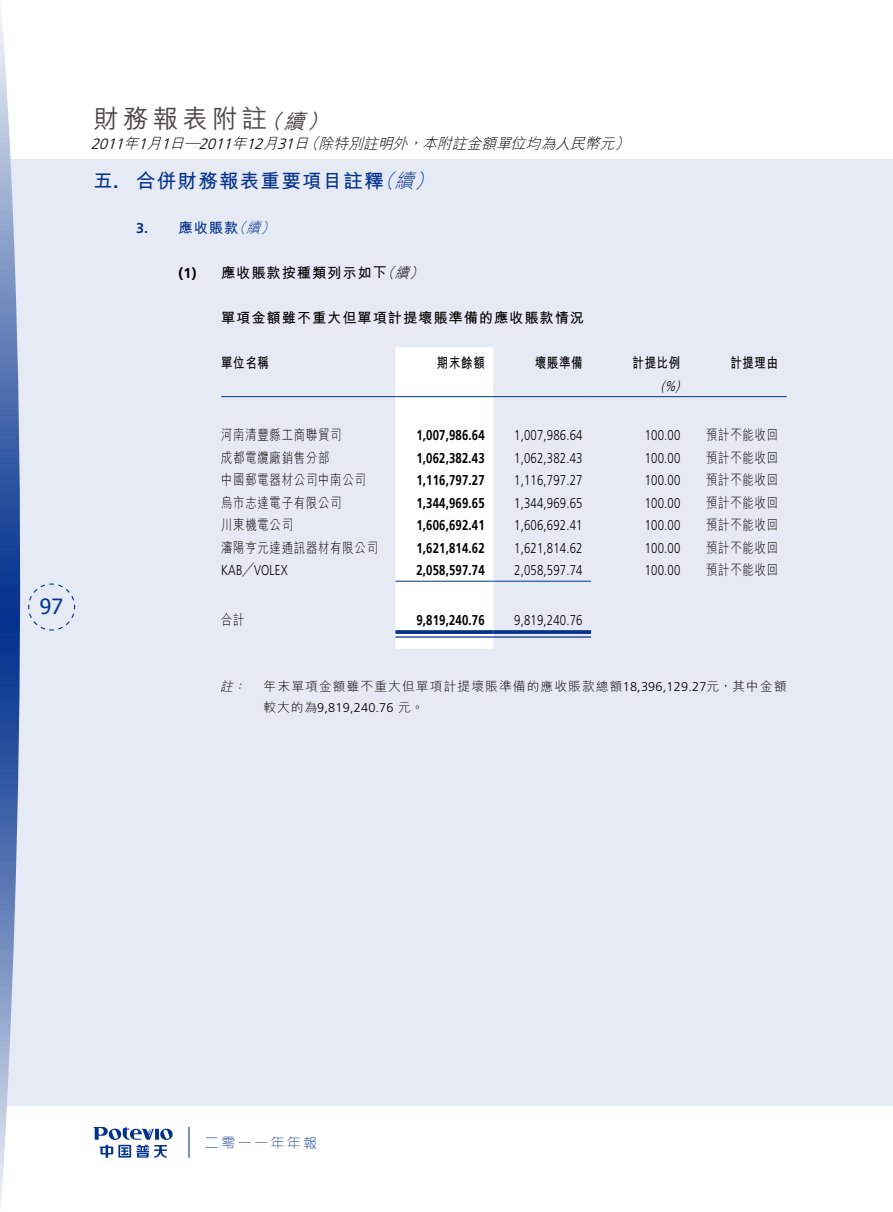
<style>
.page{position:relative;width:893px;height:1212px;background:#fff}
.page>*{position:absolute;margin:0;border:0;box-sizing:border-box;transform-origin:0 0}
.t1{font:500 25.5px "M Hei HK";letter-spacing:.165em;color:#4c4948}
.t2{font:italic 500 21px "M Hei HK";color:#4c4948}
.t3{font:21px "Tahoma";color:#03328d}
.Subhead_1{font:700 19.5px "M Hei HK";letter-spacing:.065em;color:#03328d}
.Subhead_1-2{font:italic 300 19.5px "M Hei HK";color:#03328d}
.t4{font:italic 300 15px "M Hei HK";color:#000}
.t5{font:italic 300 15px "Frutiger LT Std";color:#000}
.Body_Text{font:300 14.25px "Frutiger LT Std";letter-spacing:.015em;color:#000;scale:.8 1}
.Body_Text-2{font:300 14.25px "M Hei HK";letter-spacing:.065em;color:#000;scale:.8 1}
.Body_Text-3{font:700 14.25px "Frutiger LT Std";letter-spacing:.015em;color:#000;scale:.8 1}
.Body_Text-4{font:700 14.25px "M Hei HK";letter-spacing:.065em;color:#000}
.Body_Text-5{font:700 14.25px "M Hei HK";letter-spacing:.065em;color:#000;scale:.8 1}
.Subhead_3{font:700 14.25px "M Hei HK";letter-spacing:.065em;color:#000}
.Subhead_2{font:700 14.25px "M Hei HK";color:#03328d}
.Subhead_2-2{font:italic 300 14.25px "M Hei HK";color:#03328d}
.Subhead_3-2{font:italic 300 14.25px "M Hei HK";color:#000}
.Subhead_3-3{font:700 14.25px "Frutiger LT Std";color:#000}
.Body_Text-6{font:italic 300 14.25px "Frutiger LT Std";color:#000;scale:.8 1}
.Subhead_2-3{font:700 14.25px "Frutiger LT Std";color:#03328d}
.t6{font:300 13.5px "M Yuen HK";letter-spacing:.215em;color:#03328d}
.Notes{font:300 12.75px "M Hei HK";letter-spacing:.085em;color:#000}
.Notes-2{font:300 12.75px "Frutiger LT Std";letter-spacing:.015em;color:#000}
.Notes-3{font:italic 300 12.75px "M Hei HK";color:#000}
.s1{font-family:"M Hei HK"}
.s2{font-family:"Frutiger LT Std"}
</style>
<div class="page">
<div style="left:0;top:159px;width:893px;height:947px;background:#e6eaf4"></div>
<svg style="left:49px;top:583px;width:27px;height:48px"></svg>
<svg style="left:94px;top:1127px;width:79px;height:31px"></svg>
<hr style="left:188px;top:1127px;width:2px;height:31px;background:#03328d">
<svg style="left:0;top:12px;width:45px;height:1199px"></svg>
<svg style="left:395px;top:347px;width:98px;height:302px;background:#fdfdfe"></svg>
<hr style="left:221px;top:396px;width:174px;height:1px;background:#03328d">
<hr style="left:395px;top:396px;width:98px;height:1px;background:#03328d">
<hr style="left:493px;top:396px;width:98px;height:1px;background:#03328d">
<hr style="left:591px;top:396px;width:98px;height:1px;background:#03328d">
<hr style="left:689px;top:396px;width:98px;height:1px;background:#03328d">
<hr style="left:395px;top:581px;width:98px;height:1px;background:#03328d">
<hr style="left:493px;top:581px;width:98px;height:1px;background:#03328d">
<svg style="left:395px;top:630px;width:98px;height:4px"></svg>
<hr style="left:395px;top:636px;width:98px;height:2px;background:#03328d">
<svg style="left:493px;top:630px;width:98px;height:4px"></svg>
<hr style="left:493px;top:636px;width:98px;height:2px;background:#03328d">
<h2 class="t3" style="left:40px;top:592px;width:24px">97</h2>
<h1 class="t1" style="left:94px;top:100px;width:175px">財務報表附註</h1>
<h2 class="t2" style="left:260px;top:106px;width:30px">（</h2>
<h2 class="t2" style="left:307px;top:106px;width:30px">(</h2>
<h2 class="t2" style="left:284px;top:106px;width:30px">續</h2>
<p class="t5" style="left:277px;top:135px;width:47px">31 <span class="s1">（</span></p>
<p class="t4" style="left:614px;top:136px;width:20px">(</p>
<p class="t4" style="left:422px;top:136px;width:198px">本附註金額單位均為人民幣元</p>
<p class="t4" style="left:123px;top:136px;width:20px">年</p>
<p class="t4" style="left:231px;top:136px;width:20px">年</p>
<p class="t4" style="left:293px;top:136px;width:120px">日除特別註明外</p>
<p class="t4" style="left:138px;top:136px;width:29px">月<span class="s2">1</span></p>
<p class="t4" style="left:262px;top:136px;width:20px">月</p>
<p class="t4" style="left:161px;top:136px;width:29px">日<span class="s2">1</span></p>
<p class="t5" style="left:91px;top:135px;width:39px">2011</p>
<p class="t5" style="left:199px;top:135px;width:39px">2011</p>
<p class="t5" style="left:246px;top:135px;width:23px">12</p>
<p class="t4" style="left:407px;top:136px;width:20px">，</p>
<p class="t4" style="left:184px;top:136px;width:20px">—</p>
<p class="Subhead_1" style="left:94px;top:166px;width:27px">五<span class="s2">.</span></p>
<p class="Subhead_1" style="left:136px;top:166px;width:249px">合併財務報表重要項目註釋</p>
<p class="Subhead_1-2" style="left:394px;top:170px;width:26px">續</p>
<p class="Subhead_1-2" style="left:375px;top:170px;width:26px">（</p>
<p class="Subhead_1-2" style="left:414px;top:170px;width:26px">(</p>
<p class="Subhead_2-3" style="left:136px;top:220px;width:14px">3.</p>
<p class="Subhead_2-2" style="left:246px;top:221px;width:20px">續</p>
<p class="Subhead_2-2" style="left:232px;top:221px;width:20px">（</p>
<p class="Subhead_2-2" style="left:261px;top:221px;width:20px">(</p>
<p class="Subhead_2" style="left:179px;top:218px;width:61px">應收賬款</p>
<p class="Subhead_3-3" style="left:179px;top:265px;width:19px">)1(</p>
<p class="Subhead_3-2" style="left:395px;top:266px;width:20px">續</p>
<p class="Subhead_3-2" style="left:380px;top:266px;width:20px">（</p>
<p class="Subhead_3-2" style="left:409px;top:266px;width:20px">(</p>
<p class="Subhead_3" style="left:221px;top:263px;width:167px">應收賬款按種類列示如下</p>
<p class="Body_Text-4" style="left:221px;top:308px;width:364px">單項金額雖不重大但單項計提壞賬準備的應收賬款情況</p>
<p class="Body_Text-5" style="left:221px;top:353px;width:61px">單位名稱</p>
<p class="Body_Text-5" style="left:437px;top:353px;width:61px">期末餘額</p>
<p class="Body_Text-5" style="left:535px;top:353px;width:61px">壞賬準備</p>
<p class="Body_Text-2" style="left:221px;top:428px;width:152px">河南清豐縣工商聯貿司</p>
<p class="Body_Text-3" style="left:416px;top:427px;width:87px">1,007,986.64</p>
<p class="Body_Text" style="left:514px;top:427px;width:87px">1,007,986.64</p>
<p class="Body_Text-2" style="left:221px;top:450px;width:137px">成都電纜廠銷售分部</p>
<p class="Body_Text-3" style="left:416px;top:449px;width:87px">1,062,382.43</p>
<p class="Body_Text" style="left:514px;top:450px;width:87px">1,062,382.43</p>
<p class="Body_Text-2" style="left:221px;top:473px;width:183px">中國郵電器材公司中南公司</p>
<p class="Body_Text-3" style="left:416px;top:472px;width:87px">1,116,797.27</p>
<p class="Body_Text" style="left:514px;top:472px;width:87px">1,116,797.27</p>
<p class="Body_Text-2" style="left:221px;top:495px;width:152px">烏市志達電子有限公司</p>
<p class="Body_Text-3" style="left:416px;top:494px;width:87px">1,344,969.65</p>
<p class="Body_Text" style="left:514px;top:495px;width:87px">1,344,969.65</p>
<p class="Body_Text-2" style="left:221px;top:518px;width:92px">川東機電公司</p>
<p class="Body_Text-3" style="left:416px;top:517px;width:87px">1,606,692.41</p>
<p class="Body_Text" style="left:514px;top:517px;width:87px">1,606,692.41</p>
<p class="Body_Text-2" style="left:221px;top:540px;width:198px">瀋陽亨元達通訊器材有限公司</p>
<p class="Body_Text-3" style="left:416px;top:539px;width:87px">1,621,814.62</p>
<p class="Body_Text" style="left:514px;top:540px;width:87px">1,621,814.62</p>
<p class="Body_Text" style="left:221px;top:562px;width:85px">KAB<span class="s1">╱</span>VOLEX</p>
<p class="Body_Text-3" style="left:416px;top:562px;width:87px">2,058,597.74</p>
<p class="Body_Text" style="left:514px;top:562px;width:87px">2,058,597.74</p>
<p class="Body_Text-2" style="left:221px;top:612px;width:31px">合計</p>
<p class="Body_Text-3" style="left:416px;top:611px;width:87px">9,819,240.76</p>
<p class="Body_Text" style="left:514px;top:612px;width:87px">9,819,240.76</p>
<p class="Body_Text-5" style="left:633px;top:353px;width:61px">計提比例</p>
<p class="Body_Text-5" style="left:730px;top:353px;width:61px">計提理由</p>
<p class="Body_Text-6" style="left:661px;top:378px;width:25px">%)</p>
<p class="Body_Text-6" style="left:676px;top:378px;width:11px">(</p>
<p class="Body_Text" style="left:645px;top:427px;width:46px">100.00</p>
<p class="Body_Text-2" style="left:706px;top:428px;width:92px">預計不能收回</p>
<p class="Body_Text" style="left:645px;top:450px;width:46px">100.00</p>
<p class="Body_Text-2" style="left:706px;top:450px;width:92px">預計不能收回</p>
<p class="Body_Text" style="left:645px;top:472px;width:46px">100.00</p>
<p class="Body_Text-2" style="left:706px;top:473px;width:92px">預計不能收回</p>
<p class="Body_Text" style="left:645px;top:495px;width:46px">100.00</p>
<p class="Body_Text-2" style="left:706px;top:495px;width:92px">預計不能收回</p>
<p class="Body_Text" style="left:645px;top:517px;width:46px">100.00</p>
<p class="Body_Text-2" style="left:706px;top:518px;width:92px">預計不能收回</p>
<p class="Body_Text" style="left:645px;top:540px;width:46px">100.00</p>
<p class="Body_Text-2" style="left:706px;top:540px;width:92px">預計不能收回</p>
<p class="Body_Text" style="left:645px;top:562px;width:46px">100.00</p>
<p class="Body_Text-2" style="left:706px;top:563px;width:92px">預計不能收回</p>
<p class="Notes-3" style="left:220px;top:679px;width:18px">註</p>
<p class="Notes-3" style="left:233px;top:679px;width:18px">：</p>
<p class="Notes" style="left:264px;top:679px;width:525px">年末單項金額雖不重大但單項計提壞賬準備的應收賬款總額<span class="s2">18,396,129.27</span>元，其中金額</p>
<p class="Notes-2" style="left:264px;top:700px;width:162px"><span class="s1">較大的為</span>9,819,240.76 <span class="s1">元。</span></p>
<p class="t6" style="left:205px;top:1134px;width:113px">二零一一年年報</p>
</div>
